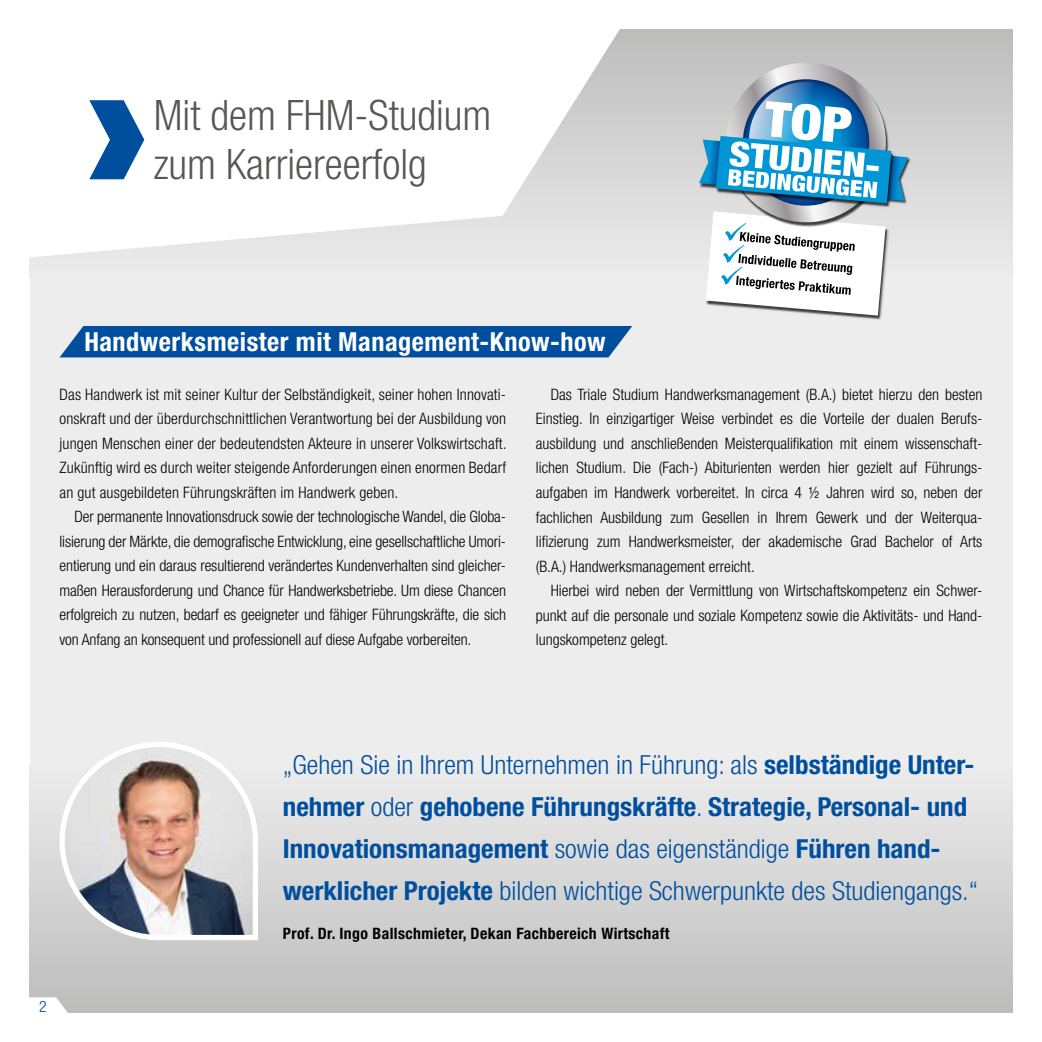
<style>
.page{position:relative;width:1042px;height:1042px;background:#fff}
.page>*{position:absolute;margin:0;border:0;box-sizing:border-box;transform-origin:0 0}
.t1{font:300 condensed 42px/49px "Helvetica Neue LT Std";color:#575756}
.t2{font:700 condensed 26.25px/42px "Helvetica Neue LT Std";color:#004f9f}
.t3{font:700 condensed 26.25px "Helvetica Neue LT Std";letter-spacing:.02em;color:#fff}
.t4{font:300 condensed 15.75px/24.5px "Helvetica Neue LT Std";color:#000;text-align:justify}
.t5{font:700 condensed 15.75px "Helvetica Neue LT Std";letter-spacing:.025em;color:#000}
.t6{font:300 condensed 15.75px "Helvetica Neue LT Std";color:#00489a}
.s1{font-weight:300}
</style>
<div class="page">
<div style="left:30px;top:30px;width:982px;height:982px;background:#ededed"></div>
<div style="left:30px;top:764px;width:982px;height:248px;background:linear-gradient(to bottom,#ededed,#bdbdbd)"></div>
<div style="left:30px;top:30px;width:982px;height:248px;background:linear-gradient(to bottom,#bdbdbc,#ececec)"></div>
<svg style="left:29px;top:29px;width:609px;height:229px;background:#f7f7f7"></svg>
<svg style="left:29px;top:997px;width:39px;height:16px"></svg>
<svg style="left:89px;top:100px;width:55px;height:79px;background:#5f91c3"></svg>
<div style="left:60px;top:326px;width:572px;height:31px;background:#004f9f"></div>
<img style="left:62px;top:748px;width:193px;height:189px">
<div style="left:60px;top:742px;width:198px;height:198px;border:5px solid #fff;border-radius:96px"></div>
<img style="left:839px;top:316px;width:43px;height:4px">
<img style="left:718px;top:57px;width:179px;height:6px">
<img style="left:698px;top:141px;width:1px;height:50px">
<img style="left:908px;top:156px;width:4px;height:49px">
<svg style="left:699px;top:63px;width:209px;height:253px;background:#aec6d3"></svg>
<h1 class="t1" style="left:154px;top:91px;width:339px">Mit dem FHM-Studium zum Karriereerfolg</h1>
<h2 class="t3" style="left:84px;top:326px;width:523px">Handwerksmeister mit Management-Know-how</h2>
<p class="t4" style="left:60px;top:382px;width:449px">Das Handwerk ist mit seiner Kultur der Selbständigkeit, seiner hohen Innovati&shy;onskraft und der überdurchschnittlichen Verantwortung bei der Ausbildung von jungen Menschen einer der bedeutendsten Akteure in unserer Volkswirtschaft.<br>Zukünftig wird es durch weiter steigende Anforderungen einen enormen Bedarf an gut ausgebildeten Führungskräften im Handwerk geben.</p>
<p class="t4" style="left:60px;top:504px;width:448px;text-indent:15px">Der permanente Innovationsdruck sowie der technologische Wandel, die Globa&shy;lisierung der Märkte, die demografische Entwicklung, eine gesellschaftliche Umori&shy;entierung und ein daraus resultierend verändertes Kundenverhalten sind gleicher&shy;maßen Herausforderung und Chance für Handwerksbetriebe. Um diese Chancen erfolgreich zu nutzen, bedarf es geeigneter und fähiger Führungskräfte, die sich von Anfang an konsequent und professionell auf diese Aufgabe vorbereiten.</p>
<p class="t4" style="left:536px;top:382px;width:448px;text-indent:15px">Das Triale Studium Handwerksmanagement (B.A.) bietet hierzu den besten Einstieg. In einzigartiger Weise verbindet es die Vorteile der dualen Berufs&shy;ausbildung und anschließenden Meisterqualifikation mit einem wissenschaft&shy;lichen Studium. Die (Fach-) Abiturienten werden hier gezielt auf Führungs&shy;aufgaben im Handwerk vorbereitet. In circa 4 ½ Jahren wird so, neben der fachlichen Ausbildung zum Gesellen in Ihrem Gewerk und der Weiterqua&shy;lifizierung zum Handwerksmeister, der akademische Grad Bachelor of Arts (B.A.) Handwerksmanagement erreicht.</p>
<p class="t4" style="left:536px;top:578px;width:448px;text-indent:15px">Hierbei wird neben der Vermittlung von Wirtschaftskompetenz ein Schwer&shy;punkt auf die personale und soziale Kompetenz sowie die Aktivitäts- und Hand&shy;lungskompetenz gelegt.</p>
<p class="t6" style="left:39px;top:997px;width:9px">2</p>
<p class="t2" style="left:283px;top:743px;width:697px"><span class="s1">„Gehen Sie in Ihrem Unternehmen in Führung: als</span> selbständige Unter&shy;nehmer <span class="s1">oder</span> gehobene Führungskräfte<span class="s1">.</span> Strategie, Personal- und Innovationsmanagement <span class="s1">sowie das eigenständige</span> Führen hand&shy;werklicher Projekte <span class="s1">bilden wichtige Schwerpunkte des Studiengangs.“</span></p>
<p class="t5" style="left:283px;top:924px;width:388px">Prof. Dr. Ingo Ballschmieter, Dekan Fachbereich Wirtschaft</p>
</div>
